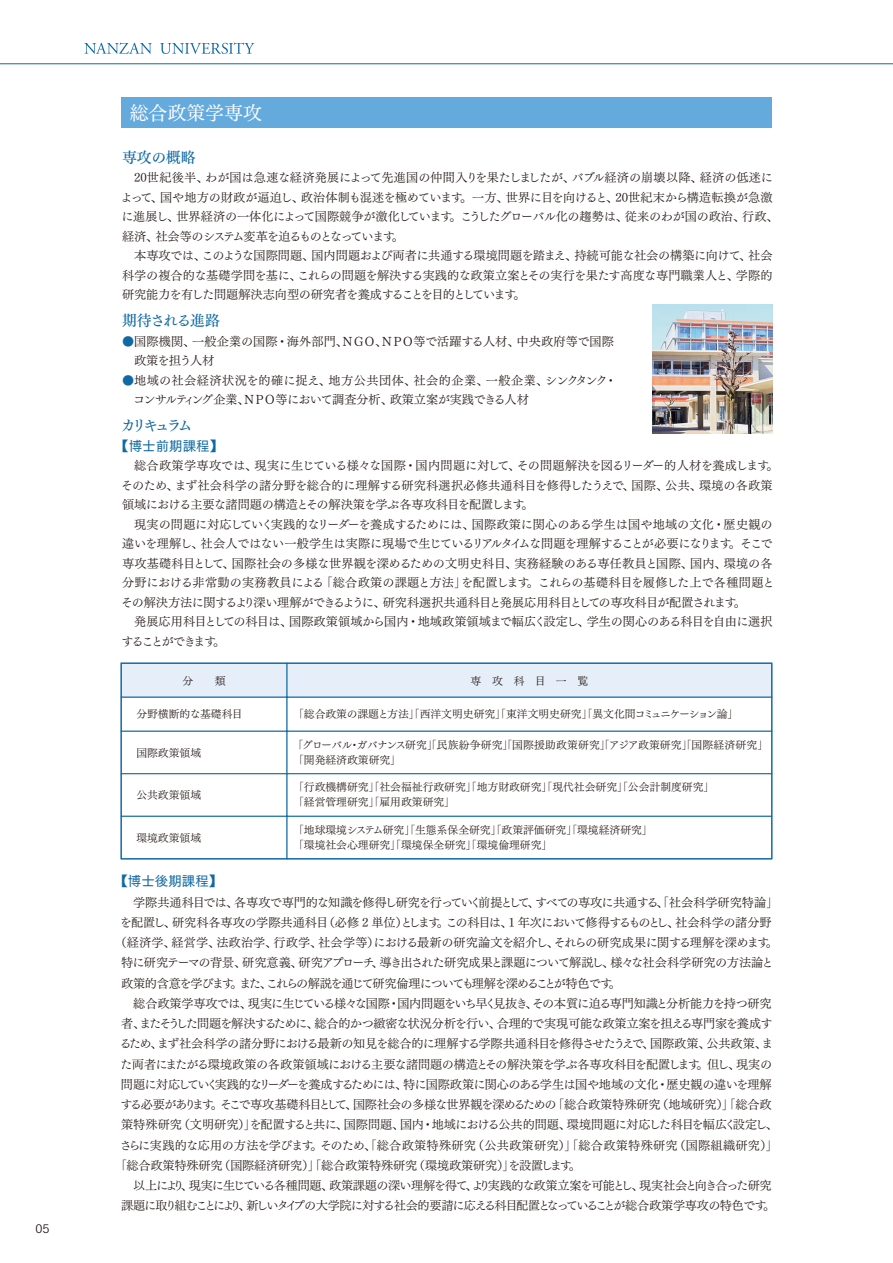
<style>
.page{position:relative;width:893px;height:1263px;background:#fff}
.page>*{position:absolute;margin:0;border:0;box-sizing:border-box;transform-origin:0 0}
.t1{font:18.9px "Tsuku Min Pr 6 M";color:#fff}
.t2{font:14.85px "Tsuku Min Pr 6 D";letter-spacing:-.09em;color:#1069a4}
.t3{font:13.5px "Tsuku Go Pr 5 D";color:#1069a4}
.t4{font:12.15px/19.5px "Tsuku Min Pr 6 R";letter-spacing:-.03em;color:#221815}
.t5{font:12.15px "Tsuku Min Pr 6 R";letter-spacing:-.065em;color:#221815}
.t6{font:12.15px/19.5px "Tsuku Min Pr 6 R";letter-spacing:-.01em;color:#221815}
.t7{font:12.15px/19.5px "Tsuku Min Pr 6 R";letter-spacing:-.005em;color:#221815}
.t8{font:12.15px "Tsuku Min Pr 6 R";letter-spacing:-.08em;color:#221815}
.t9{font:12.15px "Tsuku Min Pr 6 R";letter-spacing:-.075em;color:#221815}
.t10{font:12.15px "Tsuku Min Pr 6 R";letter-spacing:-.055em;color:#221815}
.t11{font:12.15px "Tsuku Min Pr 6 R";letter-spacing:-.06em;color:#221815}
.t12{font:12.15px "Tsuku Min Pr 6 R";letter-spacing:.02em;color:#221815}
.t13{font:12.15px/19.5px "Tsuku Min Pr 6 R";color:#221815}
.t14{font:12.15px "Tsuku Min Pr 6 R";letter-spacing:-.095em;color:#221815}
.t15{font:12px "Tsuku Go Pr 5 R";color:#221815}
.t16{font:10.8px/14.9px "Tsuku Min Pr 6 R";color:#221815}
.s1{color:#1069a4}
</style>
<div class="page">
<hr style="left:0;top:63px;width:893px;height:1px;background:#1069a4">
<svg style="left:84px;top:43px;width:68px;height:11px"></svg>
<svg style="left:160px;top:43px;width:94px;height:11px"></svg>
<div style="left:121px;top:97px;width:651px;height:31px;background:#65aadd"></div>
<div style="left:121px;top:663px;width:166px;height:34px;background:#e6eff9"></div>
<div style="left:287px;top:663px;width:485px;height:34px;background:#e6eff9"></div>
<div style="left:121px;top:697px;width:166px;height:34px;background:#fff;border:1px solid #1069a4"></div>
<div style="left:287px;top:697px;width:485px;height:34px;background:#fff;border:1px solid #1069a4"></div>
<div style="left:121px;top:731px;width:166px;height:43px;background:#fff;border:1px solid #1069a4"></div>
<div style="left:287px;top:731px;width:485px;height:43px;background:#fff;border:1px solid #1069a4"></div>
<div style="left:121px;top:773px;width:166px;height:43px;background:#fff;border:1px solid #1069a4"></div>
<div style="left:287px;top:773px;width:485px;height:43px;background:#fff;border:1px solid #1069a4"></div>
<div style="left:121px;top:816px;width:166px;height:43px;background:#fff;border:1px solid #1069a4"></div>
<div style="left:287px;top:816px;width:485px;height:43px;background:#fff;border:1px solid #1069a4"></div>
<div style="left:121px;top:663px;width:651px;height:196px;border:1px solid #1069a4"></div>
<img style="left:652px;top:304px;width:121px;height:129px">
<p class="t15" style="left:35px;top:1218px;width:16px">05</p>
<h1 class="t1" style="left:130px;top:96px;width:134px">総合政策学専攻</h1>
<p class="t2" style="left:122px;top:144px;width:75px">専攻の概略</p>
<p class="t4" style="left:120px;top:166px;width:660px">　20世紀後半、わが国は急速な経済発展によって先進国の仲間入りを果たしましたが、バブル経済の崩壊以降、経済の低迷によって、国や地方の財政が逼迫し、政治体制も混迷を極めています。一方、世界に目を向けると、20世紀末から構造転換が急激に進展し、世界経済の一体化によって国際競争が激化しています。こうしたグローバル化の趨勢は、従来のわが国の政治、行政、経済、社会等のシステム変革を迫るものとなっています。<br>　本専攻では、このような国際問題、国内問題および両者に共通する環境問題を踏まえ、持続可能な社会の構築に向けて、社会科学の複合的な基礎学問を基に、これらの問題を解決する実践的な政策立案とその実行を果たす高度な専門職業人と、学際的研究能力を有した問題解決志向型の研究者を養成することを目的としています。</p>
<p class="t2" style="left:122px;top:307px;width:100px">期待される進路</p>
<p class="t13" style="left:134px;top:330px;width:481px;text-indent:-12px"><span class="s1">●</span>国際機関、一般企業の国際・海外部門、ＮＧＯ、ＮＰＯ等で活躍する人材、中央政府等で国際政策を担う人材</p>
<p class="t7" style="left:133px;top:369px;width:485px;text-indent:-11px"><span class="s1">●</span>地域の社会経済状況を的確に捉え、地方公共団体、社会的企業、一般企業、シンクタンク・コンサルティング企業、ＮＰＯ等において調査分析、政策立案が実践できる人材</p>
<p class="t2" style="left:121px;top:412px;width:73px">カリキュラム</p>
<p class="t3" style="left:115px;top:434px;width:110px">【博士前期課程】</p>
<p class="t6" style="left:121px;top:454px;width:659px;text-indent:13px">総合政策学専攻では、現実に生じている様々な国際・国内問題に対して、その問題解決を図るリーダー的人材を養成します。そのため、まず社会科学の諸分野を総合的に理解する研究科選択必修共通科目を修得したうえで、国際、公共、環境の各政策領域における主要な諸問題の構造とその解決策を学ぶ各専攻科目を配置します。</p>
<p class="t4" style="left:121px;top:513px;width:655px;text-indent:13px">現実の問題に対応していく実践的なリーダーを養成するためには、国際政策に関心のある学生は国や地域の文化・歴史観の違いを理解し、社会人ではない一般学生は実際に現場で生じているリアルタイムな問題を理解することが必要になります。そこで専攻基礎科目として、国際社会の多様な世界観を深めるための文明史科目、実務経験のある専任教員と国際、国内、環境の各分野における非常勤の実務教員による「総合政策の課題と方法」を配置します。これらの基礎科目を履修した上で各種問題とその解決方法に関するより深い理解ができるように、研究科選択共通科目と発展応用科目としての専攻科目が配置されます。<br>　発展応用科目としての科目は、国際政策領域から国内・地域政策領域まで幅広く設定し、学生の関心のある科目を自由に選択することができます。</p>
<p class="t16" style="left:182px;top:672px;width:12px">分</p>
<p class="t16" style="left:215px;top:672px;width:12px">類</p>
<p class="t16" style="left:471px;top:672px;width:119px">専攻科目一覧</p>
<p class="t16" style="left:136px;top:705px;width:108px">分野横断的な基礎科目</p>
<p class="t16" style="left:293px;top:705px;width:447px">「総合政策の課題と方法」「西洋文明史研究」「東洋文明史研究」「異文化間コミュニケーション論」</p>
<p class="t16" style="left:292px;top:736px;width:477px">「グローバル・ガバナンス研究」「民族紛争研究」「国際援助政策研究」「アジア政策研究」「国際経済研究」「開発経済政策研究」</p>
<p class="t16" style="left:136px;top:744px;width:66px">国際政策領域</p>
<p class="t16" style="left:136px;top:787px;width:66px">公共政策領域</p>
<p class="t16" style="left:136px;top:829px;width:66px">環境政策領域</p>
<p class="t16" style="left:293px;top:779px;width:423px">「行政機構研究」「社会福祉行政研究」「地方財政研究」「現代社会研究」「公会計制度研究」「経営管理研究」「雇用政策研究」</p>
<p class="t16" style="left:293px;top:821px;width:361px">「地球環境システム研究」「生態系保全研究」「政策評価研究」「環境経済研究」「環境社会心理研究」「環境保全研究」「環境倫理研究」</p>
<p class="t3" style="left:114px;top:869px;width:110px">【博士後期課程】</p>
<p class="t10" style="left:133px;top:891px;width:646px">学際共通科目では、各専攻で専門的な知識を修得し研究を行っていく前提として、すべての専攻に共通する、「社会科学研究特論」</p>
<p class="t4" style="left:120px;top:911px;width:653px">を配置し、研究科各専攻の学際共通科目（必修 2 単位）とします。この科目は、1 年次において修得するものとし、社会科学の諸分野</p>
<p class="t4" style="left:115px;top:931px;width:665px">（経済学、経営学、法政治学、行政学、社会学等）における最新の研究論文を紹介し、それらの研究成果に関する理解を深めます。</p>
<p class="t5" style="left:121px;top:952px;width:654px">特に研究テーマの背景、研究意義、研究アプローチ、導き出された研究成果と課題について解説し、様々な社会科学研究の方法論と</p>
<p class="t14" style="left:121px;top:972px;width:501px">政策的含意を学びます。また、これらの解説を通じて研究倫理についても理解を深めることが特色です。</p>
<p class="t5" style="left:121px;top:992px;width:652px">　総合政策学専攻では、現実に生じている様々な国際・国内問題をいち早く見抜き、その本質に迫る専門知識と分析能力を持つ研究</p>
<p class="t11" style="left:121px;top:1012px;width:653px">者、またそうした問題を解決するために、総合的かつ緻密な状況分析を行い、合理的で実現可能な政策立案を担える専門家を養成す</p>
<p class="t4" style="left:119px;top:1032px;width:655px">るため、まず社会科学の諸分野における最新の知見を総合的に理解する学際共通科目を修得させたうえで、国際政策、公共政策、ま</p>
<p class="t4" style="left:120px;top:1053px;width:653px">た両者にまたがる環境政策の各政策領域における主要な諸問題の構造とその解決策を学ぶ各専攻科目を配置します。但し、現実の</p>
<p class="t5" style="left:121px;top:1073px;width:652px">問題に対応していく実践的なリーダーを養成するためには、特に国際政策に関心のある学生は国や地域の文化・歴史観の違いを理解</p>
<p class="t4" style="left:121px;top:1093px;width:653px">する必要があります。そこで専攻基礎科目として、国際社会の多様な世界観を深めるための「総合政策特殊研究（地域研究）」「総合政</p>
<p class="t4" style="left:121px;top:1114px;width:658px">策特殊研究（文明研究）」を配置すると共に、国際問題、国内・地域における公共的問題、環境問題に対応した科目を幅広く設定し、</p>
<p class="t12" style="left:120px;top:1134px;width:660px">さらに実践的な応用の方法を学びます。そのため、「総合政策特殊研究（公共政策研究）」「総合政策特殊研究（国際組織研究）」</p>
<p class="t4" style="left:115px;top:1154px;width:468px">「総合政策特殊研究（国際経済研究）」「総合政策特殊研究（環境政策研究）」を設置します。</p>
<p class="t9" style="left:133px;top:1175px;width:640px">以上により、現実に生じている各種問題、政策課題の深い理解を得て、より実践的な政策立案を可能とし、現実社会と向き合った研究</p>
<p class="t8" style="left:121px;top:1195px;width:656px">課題に取り組むことにより、新しいタイプの大学院に対する社会的要請に応える科目配置となっていることが総合政策学専攻の特色です。</p>
</div>
